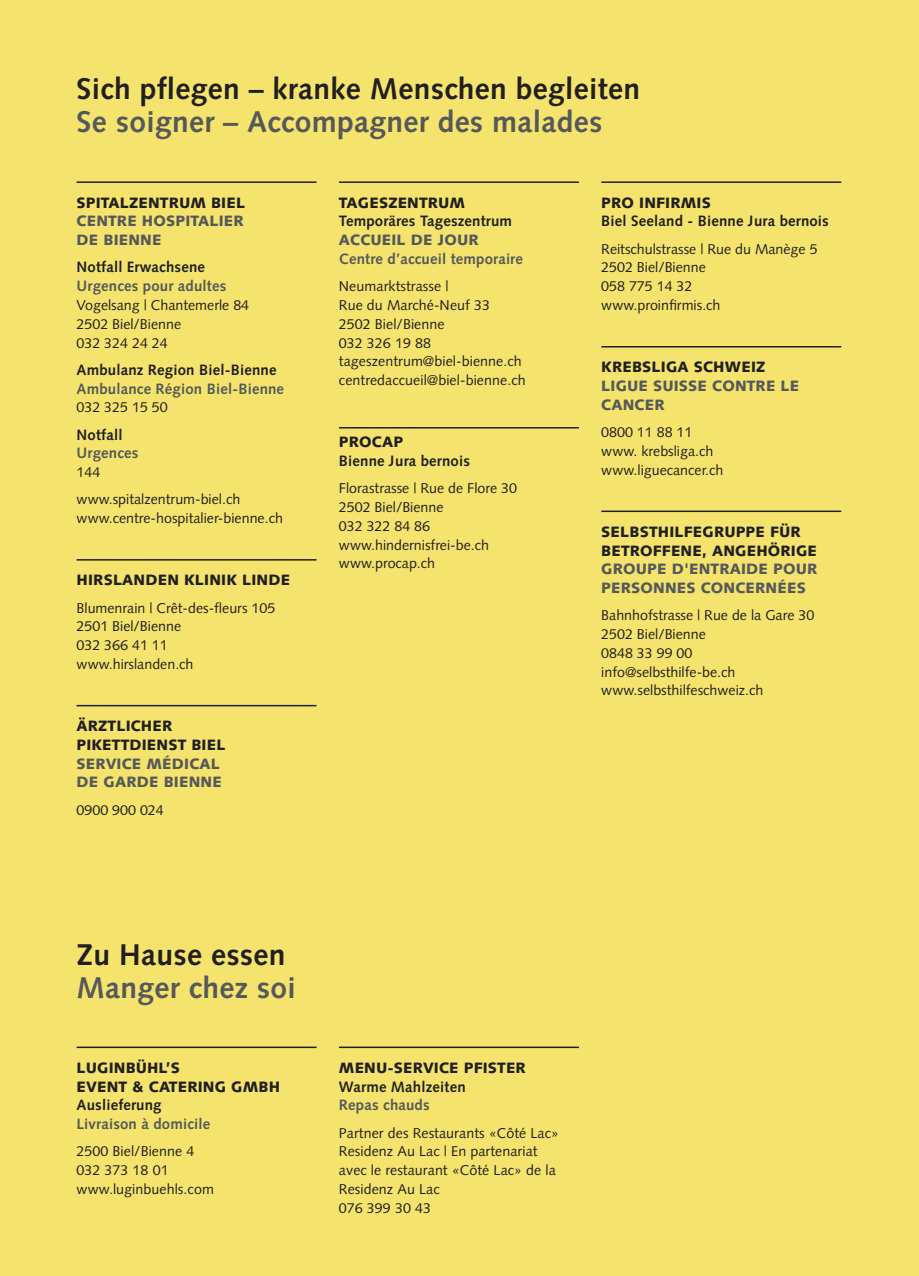
<style>
.page{position:relative;width:919px;height:1276px;background:#fff}
.page>*{position:absolute;margin:0;border:0;box-sizing:border-box;transform-origin:0 0}
.t1{font:700 30px "Syntax LT Std";letter-spacing:.01em;color:#231f20}
.t2{font:700 30px "Syntax LT Std";letter-spacing:.01em;color:#57585a}
.t3{font:900 15px/18.8px "Syntax LT Std";letter-spacing:.01em;color:#231f20}
.t4{font:700 15px "Syntax LT Std";letter-spacing:.01em;color:#231f20}
.t5{font:900 15px/18.8px "Syntax LT Std";letter-spacing:.01em;color:#57585a}
.t6{font:700 15px "Syntax LT Std";letter-spacing:.01em;color:#57585a}
.t7{font:14.25px/18.8px "Syntax LT Std";color:#231f20}
</style>
<div class="page">
<div style="left:0;top:0;width:918px;height:1276px;background:#f4e46d"></div>
<hr style="left:77px;top:1046px;width:239px;height:2px;background:#231f20">
<hr style="left:339px;top:1046px;width:240px;height:2px;background:#231f20">
<hr style="left:77px;top:181px;width:239px;height:2px;background:#231f20">
<hr style="left:77px;top:559px;width:239px;height:1px;background:#231f20">
<hr style="left:77px;top:705px;width:239px;height:1px;background:#231f20">
<hr style="left:339px;top:181px;width:240px;height:2px;background:#231f20">
<hr style="left:339px;top:427px;width:240px;height:1px;background:#231f20">
<hr style="left:601px;top:181px;width:240px;height:2px;background:#231f20">
<hr style="left:601px;top:346px;width:240px;height:1px;background:#231f20">
<hr style="left:601px;top:510px;width:240px;height:2px;background:#231f20">
<h1 class="t1" style="left:77px;top:71px;width:565px">Sich pflegen – kranke Menschen begleiten</h1>
<h1 class="t2" style="left:77px;top:104px;width:527px">Se soigner – Accompagner des malades</h1>
<p class="t3" style="left:77px;top:193px;width:170px">SPITALZENTRUM BIEL</p>
<p class="t5" style="left:77px;top:212px;width:169px">CENTRE HOSPITALIER<br>DE BIENNE</p>
<p class="t4" style="left:77px;top:259px;width:130px">Notfall Erwachsene</p>
<p class="t6" style="left:77px;top:277px;width:151px">Urgences pour adultes</p>
<p class="t7" style="left:77px;top:296px;width:174px">Vogelsang | Chantemerle 84<br>2502 Biel/Bienne<br>032 324 24 24</p>
<p class="t4" style="left:77px;top:361px;width:201px">Ambulanz Region Biel-Bienne</p>
<p class="t6" style="left:77px;top:380px;width:209px">Ambulance Région Biel-Bienne</p>
<p class="t7" style="left:77px;top:398px;width:93px">032 325 15 50</p>
<p class="t4" style="left:77px;top:426px;width:47px">Notfall</p>
<p class="t6" style="left:77px;top:444px;width:63px">Urgences</p>
<p class="t7" style="left:77px;top:458px;width:165px;line-height:27.3px">144 www.spitalzentrum-biel.ch</p>
<p class="t7" style="left:77px;top:509px;width:208px">www.centre-hospitalier-bienne.ch</p>
<p class="t3" style="left:77px;top:571px;width:215px">HIRSLANDEN KLINIK LINDE</p>
<p class="t7" style="left:77px;top:598px;width:200px">Blumenrain | Crêt-des-fleurs 105<br>2501 Biel/Bienne<br>032 366 41 11 www.hirslanden.ch</p>
<p class="t3" style="left:77px;top:716px;width:150px">ÄRZTLICHER<br>PIKETTDIENST BIEL</p>
<p class="t5" style="left:77px;top:754px;width:147px">SERVICE MÉDICAL<br>DE GARDE BIENNE</p>
<p class="t7" style="left:77px;top:800px;width:89px">0900 900 024</p>
<p class="t3" style="left:339px;top:193px;width:128px">TAGESZENTRUM</p>
<p class="t4" style="left:339px;top:213px;width:175px">Temporäres Tageszentrum</p>
<p class="t5" style="left:339px;top:231px;width:141px">ACCUEIL DE JOUR</p>
<p class="t6" style="left:339px;top:250px;width:185px">Centre d’accueil temporaire</p>
<p class="t7" style="left:339px;top:277px;width:188px">Neumarktstrasse |<br>Rue du Marché-Neuf 33<br>2502 Biel/Bienne<br>032 326 19 88 tageszentrum@biel-bienne.ch centredaccueil@biel-bienne.ch</p>
<p class="t3" style="left:339px;top:433px;width:66px">PROCAP</p>
<p class="t4" style="left:339px;top:452px;width:133px">Bienne Jura bernois</p>
<p class="t7" style="left:339px;top:479px;width:180px">Florastrasse | Rue de Flore 30<br>2502 Biel/Bienne<br>032 322 84 86 www.hindernisfrei-be.ch www.procap.ch</p>
<p class="t3" style="left:601px;top:193px;width:111px">PRO INFIRMIS</p>
<p class="t4" style="left:601px;top:213px;width:229px">Biel Seeland - Bienne Jura bernois</p>
<p class="t7" style="left:601px;top:239px;width:218px">Reitschulstrasse | Rue du Manège 5<br>2502 Biel/Bienne<br>058 775 14 32<br>www.proinfirmis.ch</p>
<p class="t3" style="left:601px;top:358px;width:165px">KREBSLIGA SCHWEIZ</p>
<p class="t5" style="left:601px;top:376px;width:199px">LIGUE SUISSE CONTRE LE<br>CANCER</p>
<p class="t7" style="left:601px;top:423px;width:124px">0800 11 88 11 www. krebsliga.ch www.liguecancer.ch</p>
<p class="t3" style="left:601px;top:522px;width:217px">SELBSTHILFEGRUPPE FÜR<br>BETROFFENE, ANGEHÖRIGE</p>
<p class="t5" style="left:601px;top:560px;width:217px">GROUPE D'ENTRAIDE POUR<br>PERSONNES CONCERNÉES</p>
<p class="t7" style="left:601px;top:606px;width:214px">Bahnhofstrasse | Rue de la Gare 30<br>2502 Biel/Bienne<br>0848 33 99 00 info@selbsthilfe-be.ch www.selbsthilfeschweiz.ch</p>
<h1 class="t1" style="left:77px;top:937px;width:210px">Zu Hause essen</h1>
<h1 class="t2" style="left:77px;top:970px;width:221px">Manger chez soi</h1>
<p class="t3" style="left:77px;top:1058px;width:205px">LUGINBÜHL’S<br>EVENT &amp; CATERING GMBH</p>
<p class="t4" style="left:77px;top:1096px;width:86px">Auslieferung</p>
<p class="t6" style="left:77px;top:1115px;width:135px">Livraison à domicile</p>
<p class="t7" style="left:77px;top:1142px;width:139px">2500 Biel/Bienne 4<br>032 373 18 01 www.luginbuehls.com</p>
<p class="t3" style="left:339px;top:1058px;width:188px">MENU-SERVICE PFISTER</p>
<p class="t4" style="left:339px;top:1077px;width:128px">Warme Mahlzeiten</p>
<p class="t6" style="left:339px;top:1096px;width:92px">Repas chauds</p>
<p class="t7" style="left:339px;top:1123px;width:222px">Partner des Restaurants «Côté Lac»<br>Residenz Au Lac | En partenariat avec le restaurant «Côté Lac» de la<br>Residenz Au Lac<br>076 399 30 43</p>
</div>
